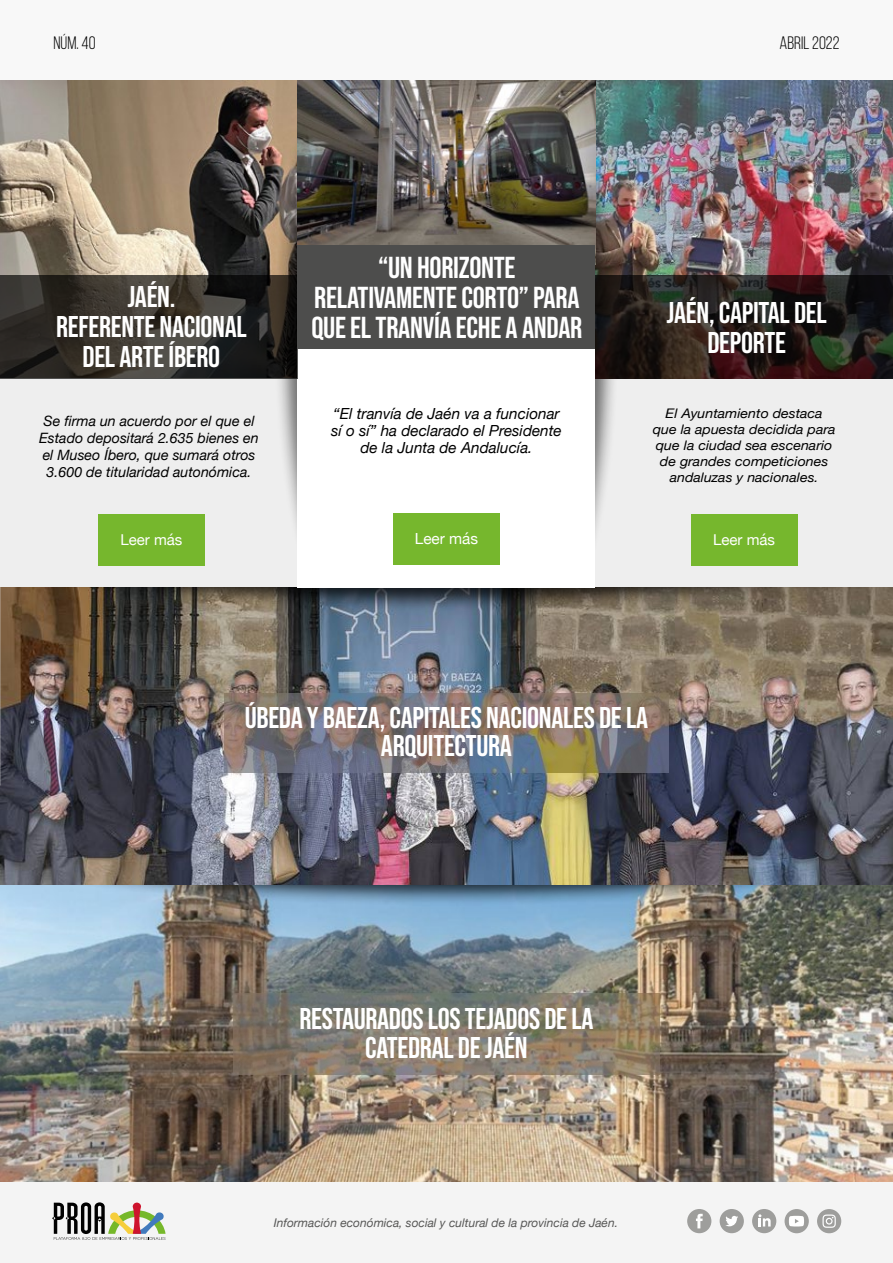
<style>
.page{position:relative;width:893px;height:1263px;background:#fff}
.page>*{position:absolute;margin:0;border:0;box-sizing:border-box;transform-origin:0 0}
.t1{font:30.3px/29.7px "Bebas Neue";letter-spacing:-.01em;color:#fff;text-align:center}
.t2{font:30px/28.5px "Bebas Neue";letter-spacing:-.01em;color:#fff;text-align:center}
.t3{font:18px "Bebas Neue";color:#000}
.t4{font:italic 15.3px/17.2px "Helvetica Neue";color:#000;text-align:center}
.t5{font:15.3px "Helvetica Neue";color:#fff}
.t6{font:15px "Helvetica Neue";color:#fff}
.t7{font:italic 14.25px/17.2px "Helvetica Neue";color:#000;text-align:center}
.t8{font:italic 13.2px/16px "Helvetica Neue";color:#000;text-align:center;scale:1.08 1}
.t9{font:italic 12px "Helvetica Neue";color:#575756}
</style>
<div class="page">
<img style="left:0;top:906px;width:893px;height:276px">
<div style="left:0;top:847px;width:893px;height:59px;background:#000;opacity:.75"></div>
<img style="left:0;top:613px;width:893px;height:272px">
<svg style="left:224px;top:693px;width:445px;height:79px;background:#7c7472"></svg>
<div style="left:0;top:0;width:893px;height:185px;background:#f8f8f8"></div>
<hr style="left:0;top:752px;width:3px;height:59px;background:#000;opacity:.75">
<svg style="left:233px;top:993px;width:427px;height:81px;background:#837a6b"></svg>
<div style="left:0;top:1182px;width:893px;height:81px;background:#f4f4f4"></div>
<svg style="left:52px;top:1202px;width:114px;height:38px"></svg>
<div style="left:785px;top:1209px;width:24px;height:24px;background:#9e9e9c;border-radius:50%"></div>
<svg style="left:789px;top:1216px;width:15px;height:10px"></svg>
<div style="left:720px;top:1209px;width:24px;height:24px;background:#9e9e9c;border-radius:12px"></div>
<svg style="left:725px;top:1216px;width:13px;height:10px"></svg>
<div style="left:752px;top:1209px;width:24px;height:24px;background:#9e9e9c;border-radius:12px"></div>
<svg style="left:758px;top:1214px;width:13px;height:12px"></svg>
<div style="left:687px;top:1209px;width:24px;height:24px;background:#9e9e9c;border-radius:12px"></div>
<svg style="left:696px;top:1214px;width:7px;height:14px"></svg>
<div style="left:817px;top:1209px;width:24px;height:24px;background:#9e9e9c;border-radius:12px"></div>
<svg style="left:822px;top:1214px;width:14px;height:14px"></svg>
<div style="left:0;top:554px;width:893px;height:59px;background:#000;opacity:.55"></div>
<img style="left:0;top:81px;width:298px;height:194px">
<img style="left:595px;top:81px;width:298px;height:194px">
<img style="left:3px;top:96px;width:888px;height:490px">
<img style="left:298px;top:81px;width:297px;height:165px">
<div style="left:298px;top:349px;width:297px;height:238px;background:#fff"></div>
<svg style="left:595px;top:275px;width:298px;height:103px;background:#241c19"></svg>
<div style="left:393px;top:513px;width:107px;height:51px;background:#76b72d"></div>
<svg style="left:0;top:275px;width:298px;height:103px;background:#312e29"></svg>
<div style="left:298px;top:246px;width:297px;height:103px;background:#4d4d4c"></div>
<p class="t3" style="left:54px;top:33px;width:44px">NÚM. 40</p>
<p class="t3" style="left:780px;top:33px;width:61px">ABRIL 2022</p>
<p class="t2" style="left:127px;top:283px;width:50px">JAÉN.</p>
<p class="t2" style="left:56px;top:312px;width:192px;line-height:30px">REFERENTE NACIONAL<br>DEL ARTE ÍBERO</p>
<p class="t7" style="left:39px;top:413px;width:221px">Se firma un acuerdo por el que el<br>Estado depositará 2.635 bienes en el Museo Íbero, que sumará otros<br>3.600 de titularidad autonómica.</p>
<p class="t1" style="left:311px;top:253px;width:273px">“UN HORIZONTE<br>RELATIVAMENTE CORTO” PARA<br>QUE EL TRANVÍA ECHE A ANDAR</p>
<p class="t4" style="left:331px;top:405px;width:232px">“El tranvía de Jaén va a funcionar sí o sí” ha declarado el Presidente de la Junta de Andalucía.</p>
<p class="t2" style="left:667px;top:297px;width:162px;line-height:30px">JAÉN, CAPITAL DEL<br>DEPORTE</p>
<p class="t8" style="left:653px;top:406px;width:171px">El Ayuntamiento destaca que la apuesta decidida para que la ciudad sea escenario de grandes competiciones andaluzas y nacionales.</p>
<p class="t5" style="left:415px;top:528px;width:65px">Leer más</p>
<p class="t6" style="left:120px;top:529px;width:63px">Leer más</p>
<p class="t6" style="left:713px;top:529px;width:63px">Leer más</p>
<p class="t2" style="left:245px;top:703px;width:405px">ÚBEDA Y BAEZA, CAPITALES NACIONALES DE LA<br>ARQUITECTURA</p>
<p class="t2" style="left:299px;top:1004px;width:296px">RESTAURADOS LOS TEJADOS DE LA<br>CATEDRAL DE JAÉN</p>
<p class="t9" style="left:274px;top:1214px;width:346px">Información económica, social y cultural de la provincia de Jaén.</p>
</div>
